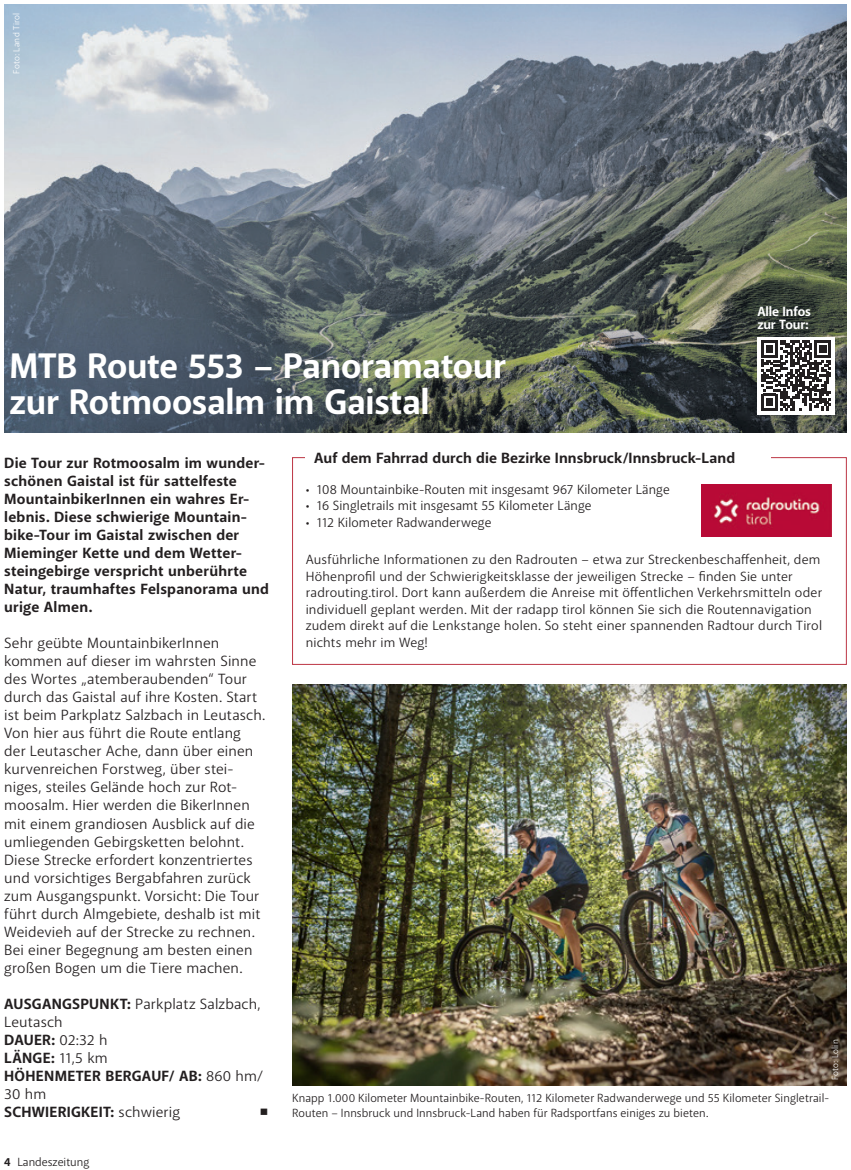
<style>
.page{position:relative;width:851px;height:1170px;background:#fff}
.page>*{position:absolute;margin:0;border:0;box-sizing:border-box;transform-origin:0 0}
.t1{font:700 36px/36px "Akagi Pro";letter-spacing:-.005em;color:#fff}
.t2{font:15px/18px "Akagi Pro";letter-spacing:.005em;color:#231f20}
.t3{font:700 15px/18px "Akagi Pro";letter-spacing:.015em;color:#231f20}
.t4{font:13.5px/16.5px "Akagi Pro";letter-spacing:.01em;color:#231f20}
.t5{font:700 13.5px/13.5px "Akagi Pro";letter-spacing:-.01em;color:#fff}
.t6{font:12px/15px "Akagi Pro";letter-spacing:.005em;color:#231f20}
.t7{font:9px "Akagi Pro";letter-spacing:.025em;color:#fff}
.s1{font-weight:400}
.s2{font-weight:700}
</style>
<div class="page">
<img style="left:4px;top:4px;width:842px;height:428px">
<img style="left:701px;top:484px;width:130px;height:52px">
<img style="left:292px;top:684px;width:554px;height:400px">
<div style="left:757px;top:337px;width:77px;height:77px;background:#fff"></div>
<svg style="left:761px;top:340px;width:70px;height:70px"></svg>
<p class="t7" style="left:11px;top:74px;width:62px;rotate:-90deg">Foto: Land Tirol</p>
<h1 class="t1" style="left:10px;top:349px;width:498px">MTB Route 553 – Panoramatour zur Rotmoosalm im Gaistal</h1>
<p class="t5" style="left:757px;top:305px;width:55px">Alle Infos zur Tour:</p>
<p class="t3" style="left:4px;top:454px;width:266px">Die Tour zur Rotmoosalm im wunder&shy;schönen Gaistal ist für sattelfeste MountainbikerInnen ein wahres Er&shy;lebnis. Diese schwierige Mountain&shy;bike-Tour im Gaistal zwischen der Mieminger Kette und dem Wetter&shy;steingebirge verspricht unberührte Natur, traumhaftes Felspanorama und urige Almen.</p>
<p class="t2" style="left:4px;top:634px;width:262px">Sehr geübte MountainbikerInnen kommen auf dieser im wahrsten Sinne des Wortes „atemberaubenden“ Tour durch das Gaistal auf ihre Kosten. Start ist beim Parkplatz Salzbach in Leutasch.<br>Von hier aus führt die Route entlang der Leutascher Ache, dann über einen kurvenreichen Forstweg, über stei&shy;niges, steiles Gelände hoch zur Rot&shy;moosalm. Hier werden die BikerInnen mit einem grandiosen Ausblick auf die umliegenden Gebirgsketten belohnt.<br>Diese Strecke erfordert konzentriertes und vorsichtiges Bergabfahren zurück zum Ausgangspunkt. Vorsicht: Die Tour führt durch Almgebiete, deshalb ist mit Weidevieh auf der Strecke zu rechnen.<br>Bei einer Begegnung am besten einen großen Bogen um die Tiere machen.</p>
<p class="t3" style="left:4px;top:994px;width:260px">AUSGANGSPUNKT: <span class="s1">Parkplatz Salzbach,<br>Leutasch<br></span>DAUER: <span class="s1">02:32 h<br></span>LÄNGE: <span class="s1">11,5 km<br></span>HÖHENMETER BERGAUF/ AB: <span class="s1">860 hm/<br>30 hm<br></span>SCHWIERIGKEIT: <span class="s1">schwierig</span></p>
<p class="t2" style="left:260px;top:1102px;width:10px">■</p>
<p class="t6" style="left:4px;top:1154px;width:87px"><span class="s2">4</span> Landeszeitung</p>
<p class="t3" style="left:314px;top:449px;width:422px">Auf dem Fahrrad durch die Bezirke Innsbruck/Innsbruck-Land</p>
<p class="t4" style="left:305px;top:481px;width:365px">• 108 Mountainbike-Routen mit insgesamt 967 Kilometer Länge</p>
<p class="t4" style="left:305px;top:497px;width:287px">• 16 Singletrails mit insgesamt 55 Kilometer Länge</p>
<p class="t4" style="left:305px;top:514px;width:187px">• 112 Kilometer Radwanderwege</p>
<p class="t4" style="left:305px;top:552px;width:518px">Ausführliche Informationen zu den Radrouten – etwa zur Streckenbeschaffenheit, dem Höhenprofil und der Schwierigkeitsklasse der jeweiligen Strecke – finden Sie unter radrouting.tirol. Dort kann außerdem die Anreise mit öffentlichen Verkehrsmitteln oder individuell geplant werden. Mit der radapp tirol können Sie sich die Routennavigation zudem direkt auf die Lenkstange holen. So steht einer spannenden Radtour durch Tirol nichts mehr im Weg!</p>
<p class="t7" style="left:829px;top:1080px;width:42px;rotate:-90deg">Foto: Lolin</p>
<p class="t6" style="left:292px;top:1090px;width:538px">Knapp 1.000 Kilometer Mountainbike-Routen, 112 Kilometer Radwanderwege und 55 Kilometer Singletrail-<br>Routen – Innsbruck und Innsbruck-Land haben für Radsportfans einiges zu bieten.</p>
</div>
